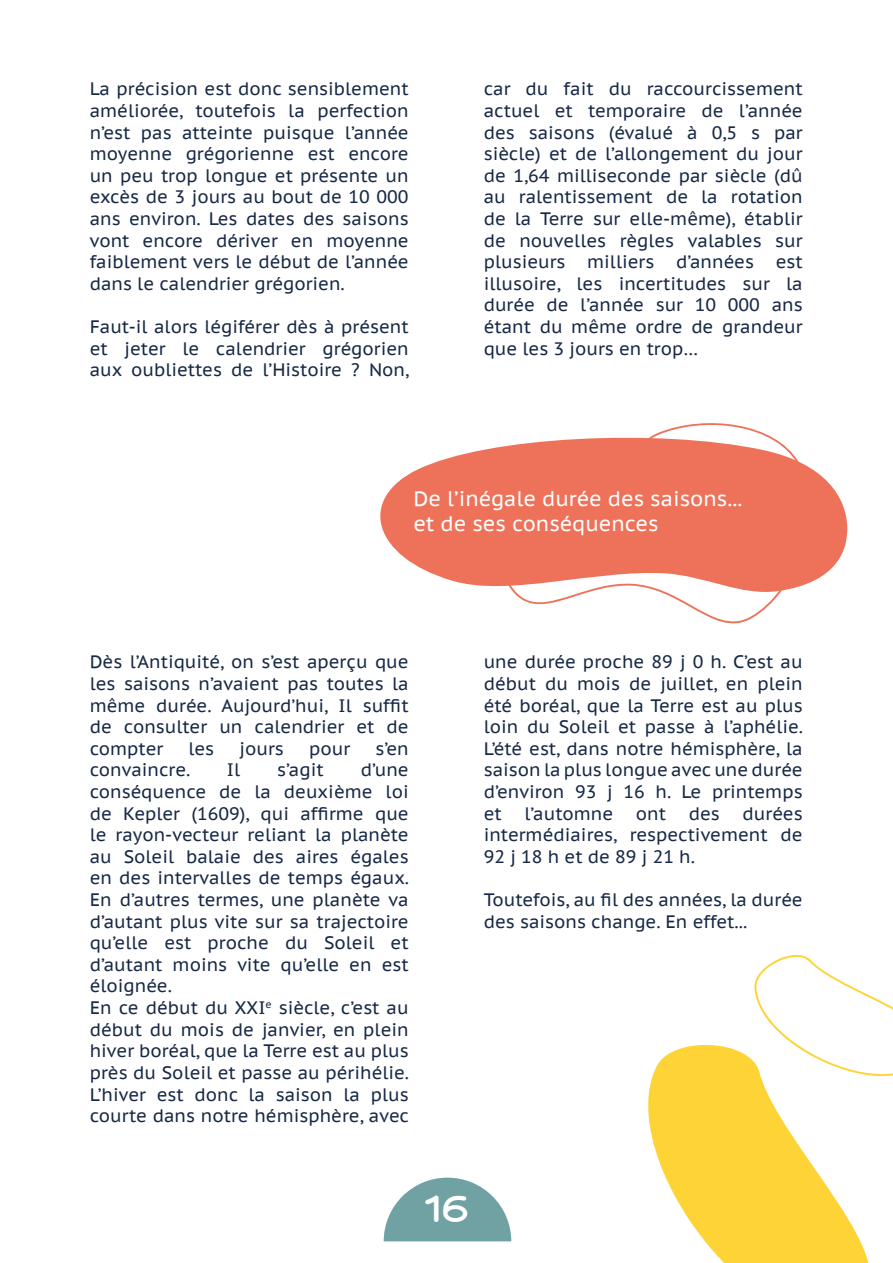
<style>
.page{position:relative;width:893px;height:1263px;background:#fff}
.page>*{position:absolute;margin:0;border:0;box-sizing:border-box;transform-origin:0 0}
.t1{font:36px "Vindemia";color:#fff}
.t2{font:21px/25.2px "PT Sans Caption";color:#fff}
.t3{font:18px/21.6px "PT Sans Caption";color:#172946;text-align:justify}
</style>
<div class="page">
<svg style="left:384px;top:1177px;width:127px;height:64px"></svg>
<svg style="left:380px;top:446px;width:468px;height:141px;fill:#ee725a"></svg>
<svg style="left:503px;top:423px;width:310px;height:201px;fill:#ee725a"></svg>
<svg style="left:648px;top:1044px;width:221px;height:219px;fill:#fed335"></svg>
<svg style="left:754px;top:955px;width:139px;height:124px"></svg>
<p class="t3" style="left:90px;top:78px;width:320px">La précision est donc sensiblement améliorée, toutefois la perfection n’est pas atteinte puisque l’année moyenne grégorienne est encore un peu trop longue et présente un excès de 3 jours au bout de 10 000 ans environ. Les dates des saisons vont encore dériver en moyenne faiblement vers le début de l’année dans le calendrier grégorien.</p>
<p class="t3" style="left:90px;top:315px;width:321px">Faut-il alors légiférer dès à présent et jeter le calendrier grégorien aux oubliettes de l’Histoire ? Non,</p>
<p class="t3" style="left:484px;top:78px;width:320px">car du fait du raccourcissement actuel et temporaire de l’année des saisons (évalué à 0,5 s par siècle) et de l’allongement du jour de 1,64 milliseconde par siècle (dû au ralentissement de la rotation de la Terre sur elle-même), établir de nouvelles règles valables sur plusieurs milliers d’années est illusoire, les incertitudes sur la durée de l’année sur 10 000 ans étant du même ordre de grandeur que les 3 jours en trop…</p>
<p class="t2" style="left:413px;top:485px;width:330px">De l’inégale durée des saisons... et de ses conséquences</p>
<p class="t3" style="left:90px;top:651px;width:320px">Dès l’Antiquité, on s’est aperçu que les saisons n’avaient pas toutes la même durée. Aujourd’hui, Il suffit de consulter un calendrier et de compter</p>
<p class="t3" style="left:188px;top:737px;width:27px">les</p>
<p class="t3" style="left:239px;top:737px;width:46px">jours</p>
<p class="t3" style="left:309px;top:737px;width:43px">pour</p>
<p class="t3" style="left:375px;top:737px;width:35px">s’en</p>
<p class="t3" style="left:90px;top:759px;width:102px">convaincre.</p>
<p class="t3" style="left:227px;top:759px;width:15px">Il</p>
<p class="t3" style="left:277px;top:759px;width:48px">s’agit</p>
<p class="t3" style="left:90px;top:759px;width:321px;text-align:left;text-indent:271px">d’une conséquence de la deuxième loi de Kepler (1609), qui affirme que le rayon-vecteur reliant la planète au Soleil balaie des aires égales en des intervalles de temps égaux.<br>En d’autres termes, une planète va d’autant plus vite sur sa trajectoire qu’elle est proche du Soleil et d’autant moins vite qu’elle en est éloignée.<br>En ce début du XXI<sup>e</sup> siècle, c’est au début du mois de janvier, en plein hiver boréal, que la Terre est au plus près du Soleil et passe au périhélie.<br>L’hiver est donc la saison la plus courte dans notre hémisphère, avec</p>
<p class="t3" style="left:484px;top:651px;width:321px">une durée proche 89 j 0 h. C’est au début du mois de juillet, en plein été boréal, que la Terre est au plus loin du Soleil et passe à l’aphélie.<br>L’été est, dans notre hémisphère, la saison la plus longue avec une durée d’environ 93 j 16 h. Le printemps et</p>
<p class="t3" style="left:484px;top:802px;width:320px;text-indent:259px">durées intermédiaires, respectivement de 92 j 18 h et de 89 j 21 h.</p>
<p class="t3" style="left:484px;top:888px;width:320px">Toutefois, au fil des années, la durée des saisons change. En effet...</p>
<p class="t3" style="left:524px;top:802px;width:90px">l’automne</p>
<p class="t3" style="left:636px;top:802px;width:32px">ont</p>
<p class="t3" style="left:689px;top:802px;width:33px">des</p>
<h1 class="t1" style="left:423px;top:1194px;width:48px">16</h1>
</div>
